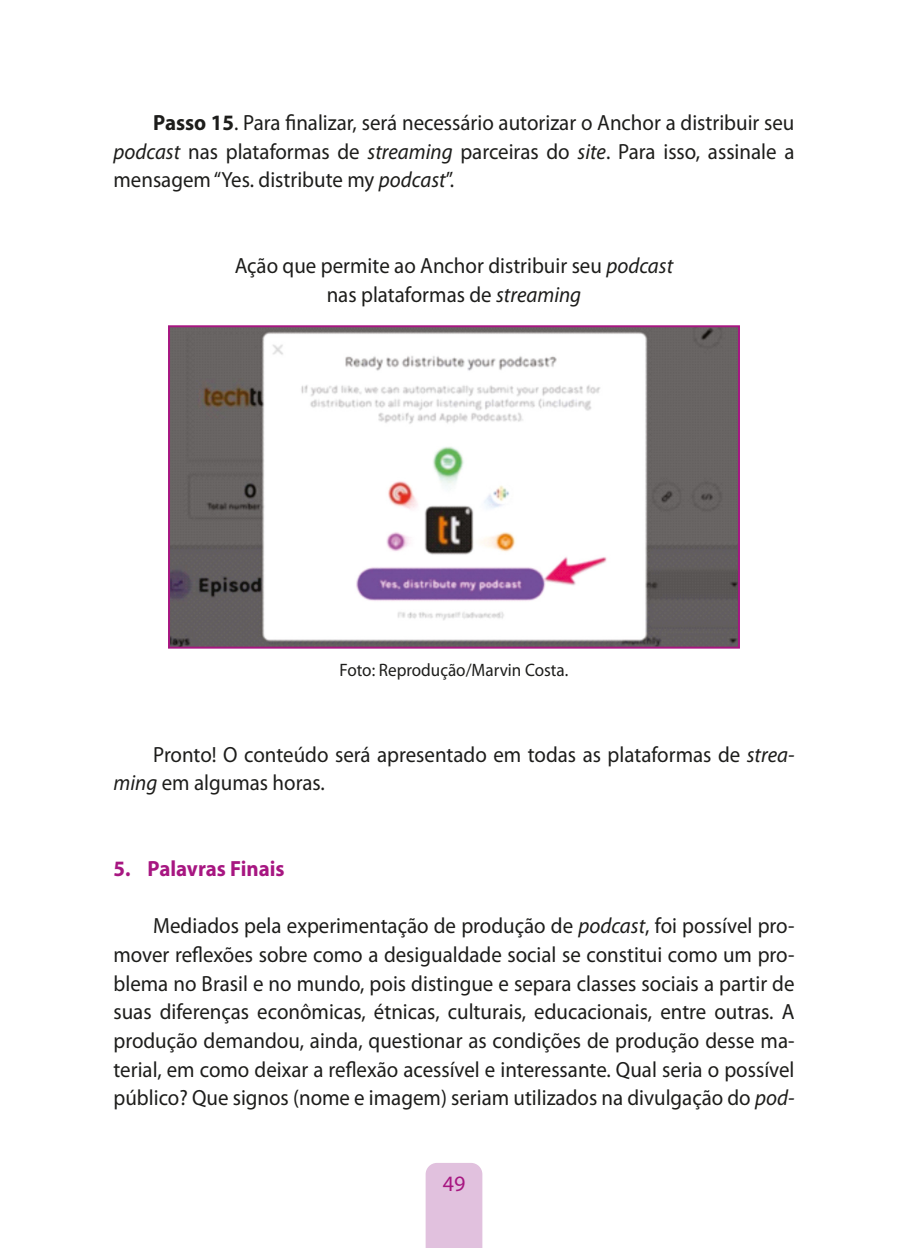
<style>
.page{position:relative;width:908px;height:1248px;background:#fff}
.page>*{position:absolute;margin:0;border:0;box-sizing:border-box;transform-origin:0 0}
.t1{font:22px/28.6px "Myriad Pro";color:#1d1d1b;text-align:justify;scale:.95 1}
.t2{font:700 22px "Myriad Pro";color:#a71681;scale:.95 1}
.t3{font:22px "Myriad Pro";color:#a71681}
.t4{font:18px "Myriad Pro";color:#1d1d1b;scale:.95 1}
.s1{font-weight:700}
.s2{font-style:italic}
</style>
<div class="page">
<div style="left:425px;top:1163px;width:57px;height:84px;background:#e1c1de"></div>
<img style="left:171px;top:328px;width:565px;height:317px">
<div style="left:168px;top:325px;width:571px;height:323px;border:2px solid #a71681"></div>
<p class="t1" style="left:113px;top:108px;width:718px;text-indent:40px"><span class="s1">Passo 15</span>. Para finalizar, será necessário autorizar o Anchor a distribuir seu <span class="s2">podcast</span> nas plataformas de <span class="s2">streaming</span> parceiras do <span class="s2">site</span>. Para isso, assinale a mensagem “Yes. distribute my <span class="s2">podcast</span>”.</p>
<p class="t1" style="left:235px;top:251px;width:463px;text-align:center">Ação que permite ao Anchor distribuir seu <span class="s2">podcast </span>nas plataformas de <span class="s2">streaming</span></p>
<p class="t4" style="left:339px;top:658px;width:242px">Foto: Reprodução/Marvin Costa.</p>
<p class="t1" style="left:113px;top:739px;width:718px;text-indent:40px">Pronto! O conteúdo será apresentado em todas as plataformas de <span class="s2">strea&shy;ming</span> em algumas horas.</p>
<p class="t2" style="left:113px;top:854px;width:181px">5. Palavras Finais</p>
<p class="t1" style="left:113px;top:911px;width:718px;text-indent:40px">Mediados pela experimentação de produção de <span class="s2">podcast</span>, foi possível pro&shy;mover reflexões sobre como a desigualdade social se constitui como um pro&shy;blema no Brasil e no mundo, pois distingue e separa classes sociais a partir de suas diferenças econômicas, étnicas, culturais, educacionais, entre outras. A produção demandou, ainda, questionar as condições de produção desse ma&shy;terial, em como deixar a reflexão acessível e interessante. Qual seria o possível público? Que signos (nome e imagem) seriam utilizados na divulgação do <span class="s2">pod-</span></p>
<p class="t3" style="left:442px;top:1169px;width:24px">49</p>
</div>
